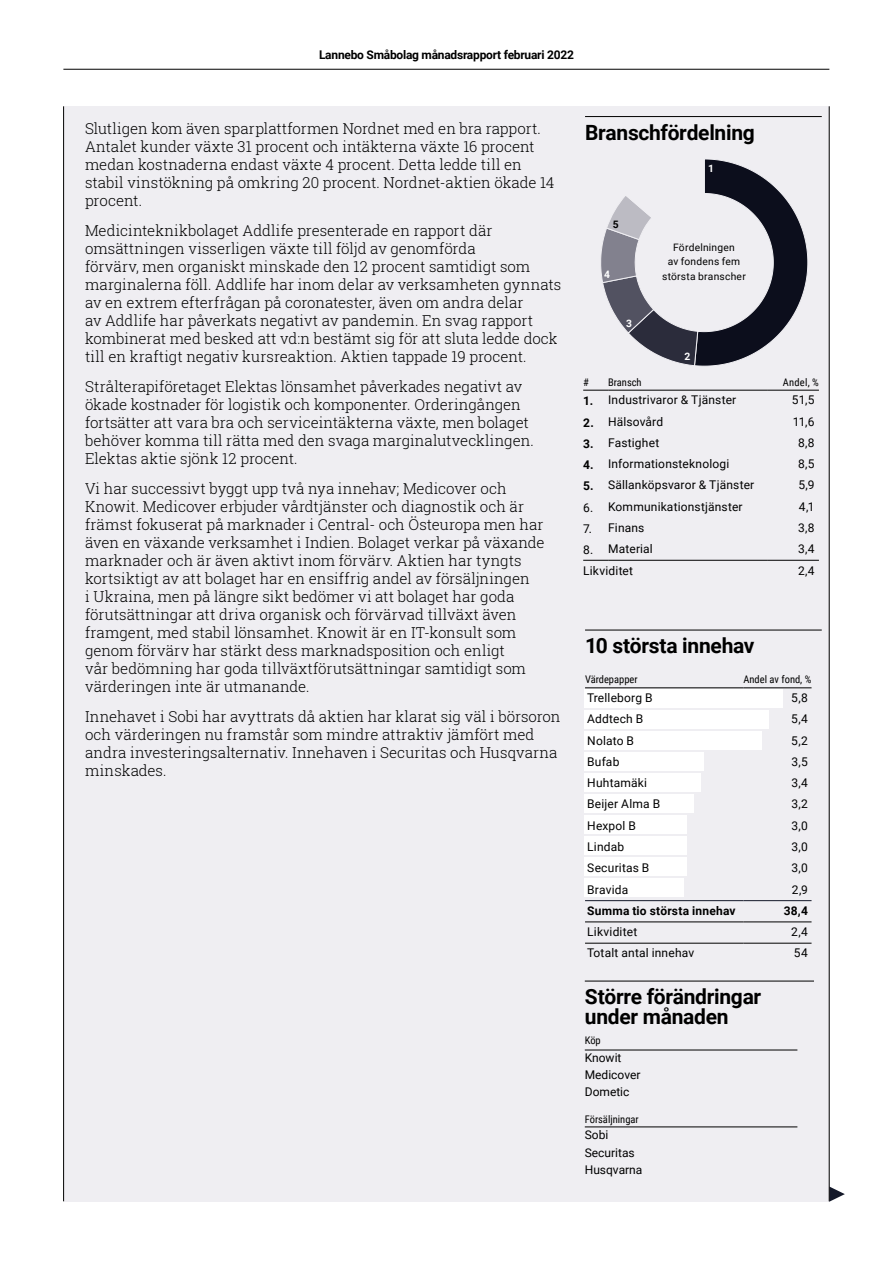
<style>
.page{position:relative;width:893px;height:1263px;background:#fff}
.page>*{position:absolute;margin:0;border:0;box-sizing:border-box;transform-origin:0 0}
.t1{font:700 21px/19.5px "Roboto";letter-spacing:-.015em;color:#000}
.t2{font:300 15px/18px "Roboto Slab";color:#000}
.t3{font:12px/17px "Roboto";letter-spacing:.015em;color:#000}
.t4{font:700 12px/21.3px "Roboto";letter-spacing:-.02em;color:#000;text-align:justify}
.t5{font:700 12px "Roboto";letter-spacing:.02em;color:#000}
.t6{font:10.5px "Roboto Condensed";color:#000}
.t7{font:10.2px/14.1px "Roboto";letter-spacing:.025em;color:#000;text-align:center}
.t8{font:700 10.2px "Roboto";color:#fff}
.t9{font:700 10.2px "Roboto";color:#000}
</style>
<div class="page">
<div style="left:64px;top:106px;width:765px;height:1095px;background:#efeef2"></div>
<svg style="left:829px;top:1187px;width:16px;height:15px"></svg>
<hr style="left:829px;top:106px;width:1px;height:1095px;background:#000">
<hr style="left:63px;top:106px;width:1px;height:1095px;background:#000">
<div style="left:584px;top:689px;width:198px;height:19px;background:#fff"></div>
<div style="left:584px;top:710px;width:185px;height:19px;background:#fff"></div>
<div style="left:584px;top:731px;width:178px;height:19px;background:#fff"></div>
<div style="left:584px;top:752px;width:120px;height:19px;background:#fff"></div>
<div style="left:584px;top:773px;width:116px;height:19px;background:#fff"></div>
<div style="left:584px;top:794px;width:110px;height:19px;background:#fff"></div>
<div style="left:584px;top:815px;width:103px;height:19px;background:#fff"></div>
<div style="left:584px;top:836px;width:103px;height:19px;background:#fff"></div>
<div style="left:584px;top:857px;width:103px;height:19px;background:#fff"></div>
<div style="left:584px;top:878px;width:99px;height:19px;background:#fff"></div>
<hr style="left:585px;top:116px;width:237px;height:1px;background:#000">
<hr style="left:585px;top:630px;width:237px;height:1px;background:#000">
<hr style="left:585px;top:900px;width:158px;height:1px;background:#131829">
<hr style="left:743px;top:900px;width:68px;height:1px;background:#131829">
<hr style="left:585px;top:688px;width:158px;height:1px;background:#000">
<hr style="left:743px;top:688px;width:68px;height:1px;background:#000">
<hr style="left:585px;top:922px;width:158px;height:1px;background:#000">
<hr style="left:743px;top:922px;width:68px;height:1px;background:#000">
<hr style="left:585px;top:943px;width:158px;height:1px;background:#000">
<hr style="left:743px;top:943px;width:68px;height:1px;background:#000">
<svg style="left:601px;top:159px;width:207px;height:208px"></svg>
<hr style="left:585px;top:981px;width:229px;height:1px;background:#000">
<hr style="left:585px;top:1050px;width:212px;height:1px;background:#000">
<hr style="left:585px;top:1127px;width:212px;height:1px;background:#000">
<hr style="left:608px;top:390px;width:160px;height:1px;background:#000">
<hr style="left:768px;top:390px;width:51px;height:1px;background:#000">
<svg style="left:583px;top:560px;width:25px;height:1px"></svg>
<hr style="left:608px;top:560px;width:160px;height:1px;background:#000">
<hr style="left:768px;top:560px;width:51px;height:1px;background:#000">
<svg style="left:583px;top:390px;width:25px;height:1px"></svg>
<hr style="left:63px;top:69px;width:766px;height:1px;background:#000">
<p class="t4" style="left:319px;top:43px;width:256px">Lannebo Småbolag månadsrapport februari 2022</p>
<p class="t2" style="left:85px;top:119px;width:471px">Slutligen kom även sparplattformen Nordnet med en bra rapport.<br>Antalet kunder växte 31 procent och intäkterna växte 16 procent medan kostnaderna endast växte 4 procent. Detta ledde till en stabil vinstökning på omkring 20 procent. Nordnet-aktien ökade 14 procent.</p>
<p class="t2" style="left:85px;top:221px;width:478px">Medicinteknikbolaget Addlife presenterade en rapport där omsättningen visserligen växte till följd av genomförda<br>förvärv, men organiskt minskade den 12 procent samtidigt som marginalerna föll. Addlife har inom delar av verksamheten gynnats av en extrem efterfrågan på coronatester, även om andra delar<br>av Addlife har påverkats negativt av pandemin. En svag rapport kombinerat med besked att vd:n bestämt sig för att sluta ledde dock till en kraftigt negativ kursreaktion. Aktien tappade 19 procent.</p>
<p class="t2" style="left:85px;top:377px;width:450px">Strålterapiföretaget Elektas lönsamhet påverkades negativt av ökade kostnader för logistik och komponenter. Orderingången fortsätter att vara bra och serviceintäkterna växte, men bolaget behöver komma till rätta med den svaga marginalutvecklingen.<br>Elektas aktie sjönk 12 procent.</p>
<p class="t2" style="left:85px;top:479px;width:461px">Vi har successivt byggt upp två nya innehav; Medicover och Knowit. Medicover erbjuder vårdtjänster och diagnostik och är främst fokuserat på marknader i Central- och Östeuropa men har även en växande verksamhet i Indien. Bolaget verkar på växande marknader och är även aktivt inom förvärv. Aktien har tyngts kortsiktigt av att bolaget har en ensiffrig andel av försäljningen<br>i Ukraina, men på längre sikt bedömer vi att bolaget har goda förutsättningar att driva organisk och förvärvad tillväxt även framgent, med stabil lönsamhet. Knowit är en IT-konsult som genom förvärv har stärkt dess marknadsposition och enligt<br>vår bedömning har goda tillväxtförutsättningar samtidigt som värderingen inte är utmanande.</p>
<p class="t2" style="left:85px;top:707px;width:477px">Innehavet i Sobi har avyttrats då aktien har klarat sig väl i börsoron och värderingen nu framstår som mindre attraktiv jämfört med andra investeringsalternativ. Innehaven i Securitas och Husqvarna minskades.</p>
<h1 class="t1" style="left:585px;top:122px;width:171px">Branschfördelning</h1>
<p class="t9" style="left:613px;top:217px;width:7px">5</p>
<p class="t8" style="left:604px;top:267px;width:7px">4</p>
<p class="t8" style="left:626px;top:316px;width:7px">3</p>
<p class="t8" style="left:708px;top:161px;width:7px">1</p>
<p class="t7" style="left:662px;top:240px;width:85px">Fördelningen<br>av fondens fem största branscher</p>
<p class="t8" style="left:684px;top:349px;width:7px">2</p>
<p class="t6" style="left:583px;top:374px;width:7px">#</p>
<p class="t6" style="left:608px;top:374px;width:35px">Bransch</p>
<p class="t6" style="left:783px;top:374px;width:38px">Andel, %</p>
<p class="t4" style="left:583px;top:390px;width:12px">1.<br>2.<br>3.<br>4.<br>5.</p>
<p class="t3" style="left:583px;top:496px;width:12px;line-height:21.1px;text-align:justify">6.<br>7.<br>8.</p>
<p class="t3" style="left:608px;top:391px;width:130px">Industrivaror &amp; Tjänster</p>
<p class="t3" style="left:792px;top:391px;width:24px">51,5</p>
<p class="t3" style="left:608px;top:412px;width:57px">Hälsovård</p>
<p class="t3" style="left:793px;top:412px;width:23px">11,6</p>
<p class="t3" style="left:608px;top:434px;width:53px">Fastighet</p>
<p class="t3" style="left:798px;top:434px;width:18px">8,8</p>
<p class="t3" style="left:608px;top:455px;width:123px">Informationsteknologi</p>
<p class="t3" style="left:798px;top:455px;width:18px">8,5</p>
<p class="t3" style="left:608px;top:476px;width:148px">Sällanköpsvaror &amp; Tjänster</p>
<p class="t3" style="left:798px;top:476px;width:18px">5,9</p>
<p class="t3" style="left:608px;top:497px;width:136px">Kommunikationstjänster</p>
<p class="t3" style="left:799px;top:497px;width:17px">4,1</p>
<p class="t3" style="left:608px;top:519px;width:38px">Finans</p>
<p class="t3" style="left:798px;top:519px;width:18px">3,8</p>
<p class="t3" style="left:608px;top:540px;width:46px">Material</p>
<p class="t3" style="left:798px;top:540px;width:18px">3,4</p>
<p class="t3" style="left:583px;top:561px;width:52px">Likviditet</p>
<p class="t3" style="left:798px;top:561px;width:18px">2,4</p>
<h1 class="t1" style="left:585px;top:635px;width:171px">10 största innehav</h1>
<p class="t6" style="left:585px;top:672px;width:54px">Värdepapper</p>
<p class="t6" style="left:743px;top:672px;width:69px">Andel av fond, %</p>
<p class="t3" style="left:587px;top:689px;width:67px">Trelleborg B</p>
<p class="t3" style="left:791px;top:689px;width:18px">5,8</p>
<p class="t3" style="left:587px;top:710px;width:58px">Addtech B</p>
<p class="t3" style="left:791px;top:710px;width:18px">5,4</p>
<p class="t3" style="left:587px;top:731px;width:48px">Nolato B</p>
<p class="t3" style="left:791px;top:731px;width:18px">5,2</p>
<p class="t3" style="left:587px;top:753px;width:34px">Bufab</p>
<p class="t3" style="left:791px;top:753px;width:18px">3,5</p>
<p class="t3" style="left:587px;top:774px;width:61px">Huhtamäki</p>
<p class="t3" style="left:791px;top:774px;width:18px">3,4</p>
<p class="t3" style="left:587px;top:795px;width:74px">Beijer Alma B</p>
<p class="t3" style="left:791px;top:795px;width:18px">3,2</p>
<p class="t3" style="left:587px;top:816px;width:50px">Hexpol B</p>
<p class="t3" style="left:791px;top:816px;width:18px">3,0</p>
<p class="t3" style="left:587px;top:838px;width:38px">Lindab</p>
<p class="t3" style="left:791px;top:838px;width:18px">3,0</p>
<p class="t3" style="left:587px;top:859px;width:64px">Securitas B</p>
<p class="t3" style="left:791px;top:859px;width:18px">3,0</p>
<p class="t3" style="left:587px;top:880px;width:43px">Bravida</p>
<p class="t3" style="left:792px;top:880px;width:18px">2,9</p>
<p class="t5" style="left:587px;top:902px;width:150px">Summa tio största innehav</p>
<p class="t4" style="left:784px;top:899px;width:26px">38,4</p>
<p class="t3" style="left:587px;top:923px;width:52px">Likviditet</p>
<p class="t3" style="left:791px;top:923px;width:18px">2,4</p>
<p class="t3" style="left:587px;top:944px;width:108px">Totalt antal innehav</p>
<p class="t3" style="left:794px;top:944px;width:15px">54</p>
<h1 class="t1" style="left:585px;top:986px;width:178px">Större förändringar under månaden</h1>
<p class="t6" style="left:585px;top:1032px;width:18px">Köp</p>
<p class="t3" style="left:585px;top:1049px;width:57px">Knowit<br>Medicover<br>Dometic</p>
<p class="t6" style="left:585px;top:1111px;width:55px">Försäljningar</p>
<p class="t3" style="left:585px;top:1126px;width:59px">Sobi<br>Securitas<br>Husqvarna</p>
</div>
